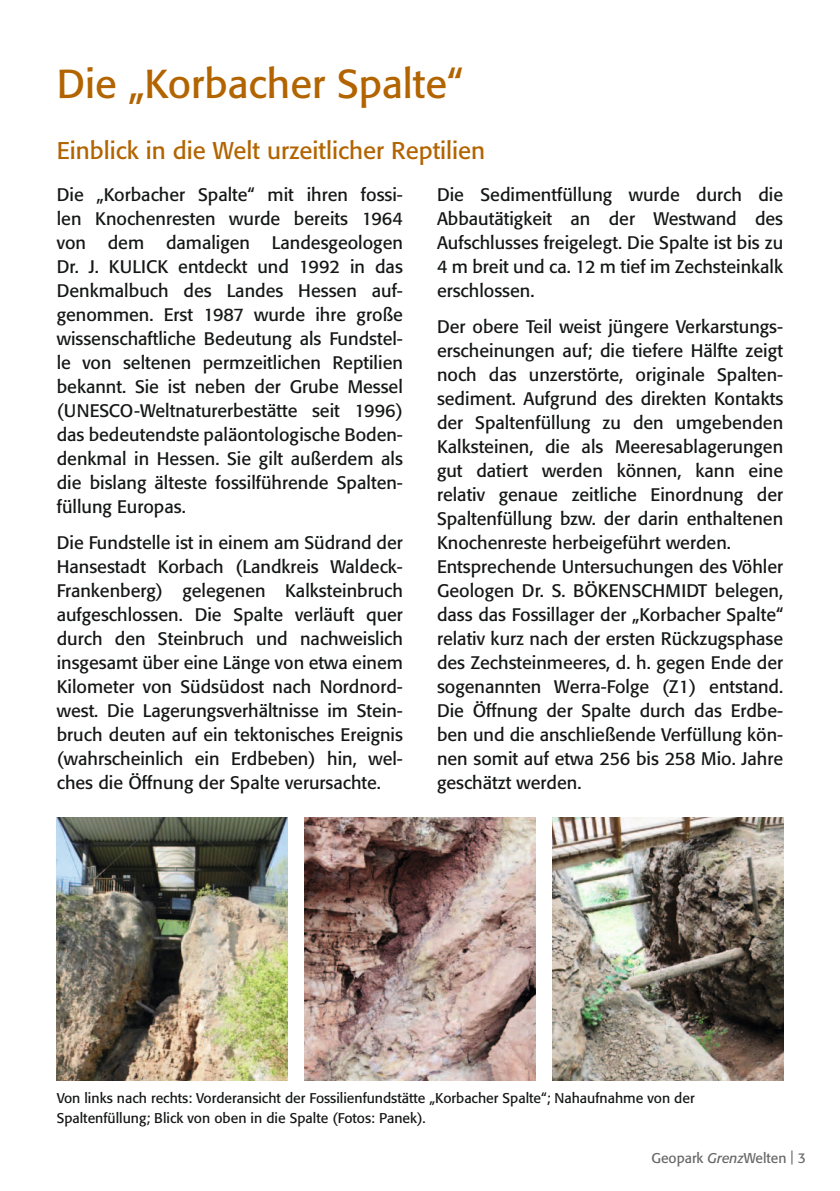
<style>
.page{position:relative;width:840px;height:1191px;background:#fff}
.page>*{position:absolute;margin:0;border:0;box-sizing:border-box;transform-origin:0 0}
.t1{font:40px "Formata";color:#b26400}
.t2{font:24px "Formata";color:#b26400}
.t3{font:18px/24px "Formata";color:#151616;text-align:justify}
.t4{font:14px/20px "Formata";color:#151616}
.t5{font:14px "Formata";color:#686868}
.s1{font-style:italic}
</style>
<div class="page">
<img style="left:56px;top:817px;width:231px;height:263px">
<img style="left:304px;top:817px;width:231px;height:263px">
<img style="left:552px;top:817px;width:230px;height:263px">
<h1 class="t1" style="left:57px;top:60px;width:407px">Die „Korbacher Spalte“</h1>
<h2 class="t2" style="left:57px;top:136px;width:430px">Einblick in die Welt urzeitlicher Reptilien</h2>
<p class="t3" style="left:57px;top:183px;width:347px">Die „Korbacher Spalte“ mit ihren fossi&shy;len Knochenresten wurde bereits 1964 von dem damaligen Landesgeologen Dr. J. KULICK entdeckt und 1992 in das Denkmalbuch des Landes Hessen auf&shy;genommen. Erst 1987 wurde ihre große wissenschaftliche Bedeutung als Fundstel&shy;le von seltenen permzeitlichen Reptilien bekannt. Sie ist neben der Grube Messel (UNESCO-Weltnaturerbestätte seit 1996) das bedeutendste paläontologische Boden&shy;denkmal in Hessen. Sie gilt außerdem als die bislang älteste fossilführende Spalten&shy;füllung Europas.</p>
<p class="t3" style="left:57px;top:530px;width:347px">Die Fundstelle ist in einem am Südrand der Hansestadt Korbach (Landkreis Waldeck-Frankenberg) gelegenen Kalksteinbruch aufgeschlossen. Die Spalte verläuft quer durch den Steinbruch und nachweislich insgesamt über eine Länge von etwa einem Kilometer von Südsüdost nach Nordnord&shy;west. Die Lagerungsverhältnisse im Stein&shy;bruch deuten auf ein tektonisches Ereignis (wahrscheinlich ein Erdbeben) hin, wel&shy;ches die Öffnung der Spalte verursachte.</p>
<p class="t3" style="left:437px;top:183px;width:347px">Die Sedimentfüllung wurde durch die Abbautätigkeit an der Westwand des Aufschlusses freigelegt. Die Spalte ist bis zu 4 m breit und ca. 12 m tief im Zechsteinkalk erschlossen.</p>
<p class="t3" style="left:437px;top:314px;width:347px;text-align:left">Der obere Teil weist jüngere Verkarstungs&shy;erscheinungen auf; die tiefere Hälfte zeigt noch das unzerstörte, originale Spalten&shy;sediment. Aufgrund des direkten Kontakts der Spaltenfüllung zu den umgebenden Kalksteinen, die als Meeresablagerungen gut datiert werden können, kann eine relativ genaue zeitliche Einordnung der Spaltenfüllung bzw. der darin enthaltenen Knochenreste herbeigeführt werden.<br>Entsprechende Untersuchungen des Vöhler Geologen Dr. S. BÖKENSCHMIDT belegen, dass das Fossillager der „Korbacher Spalte“ relativ kurz nach der ersten Rückzugsphase des Zechsteinmeeres, d. h. gegen Ende der sogenannten Werra-Folge (Z1) entstand.<br>Die Öffnung der Spalte durch das Erdbe&shy;ben und die anschließende Verfüllung kön&shy;nen somit auf etwa 256 bis 258 Mio. Jahre geschätzt werden.</p>
<p class="t4" style="left:57px;top:1088px;width:639px">Von links nach rechts: Vorderansicht der Fossilienfundstätte „Korbacher Spalte“; Nahaufnahme von der<br>Spaltenfüllung; Blick von oben in die Spalte (Fotos: Panek).</p>
<p class="t5" style="left:651px;top:1149px;width:156px">Geopark <span class="s1">Grenz</span>Welten | 3</p>
</div>
